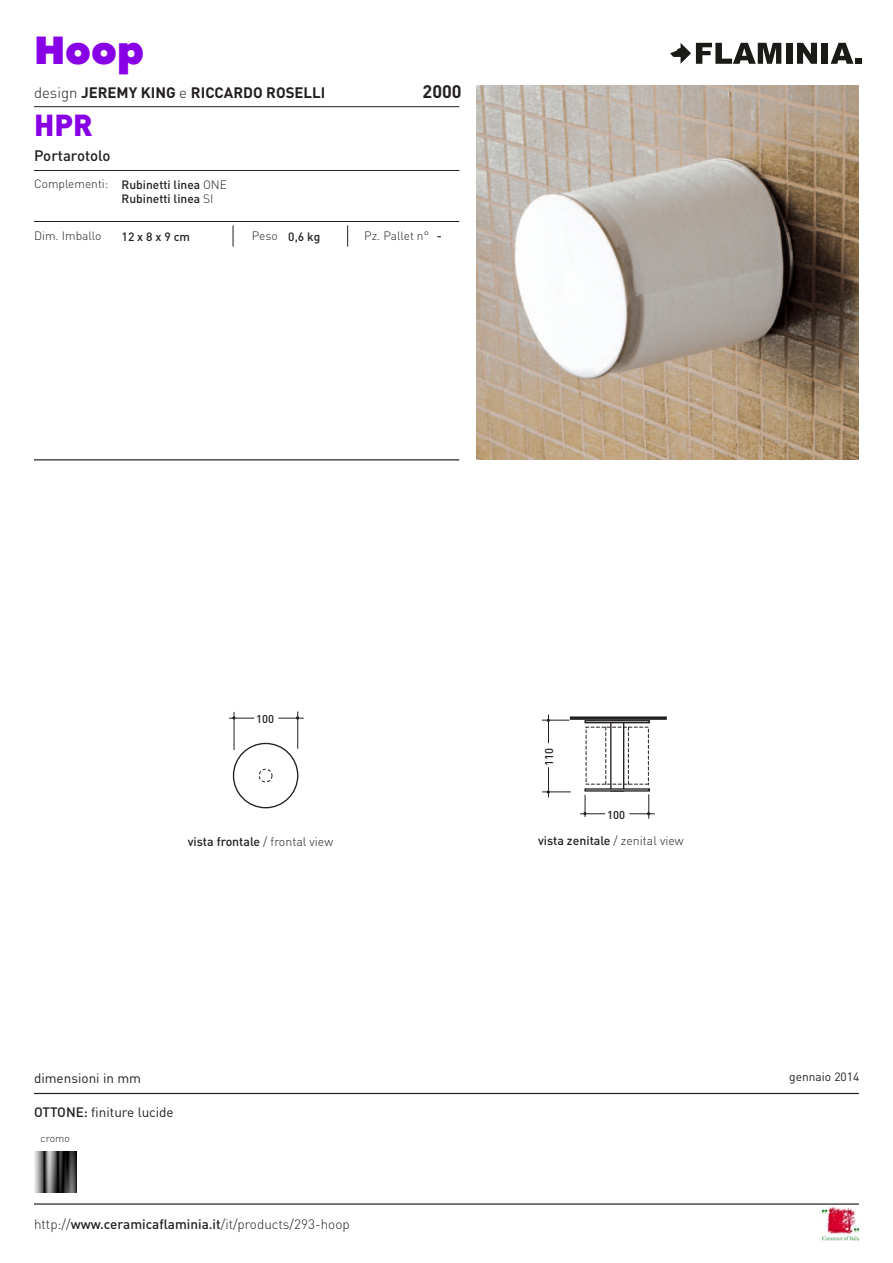
<style>
.page{position:relative;width:893px;height:1263px;background:#fff}
.page>*{position:absolute;margin:0;border:0;box-sizing:border-box;transform-origin:0 0}
.t1{font:800 39px "Avenir Next LT Pro";color:#8800e6}
.t2{font:900 30px "DIN";color:#8800e6}
.t3{font:700 18px "DIN";color:#231f20}
.t4{font:700 15px "DIN";color:#231f20}
.t5{font:500 15px "DIN";color:#231f20}
.t6{font:300 13.5px "DIN";color:#231f20}
.t7{font:13.5px "DIN";color:#231f20}
.t8{font:500 12.3px "DIN";color:#231f20}
.t9{font:500 12px/14.4px "DIN";color:#231f20}
.t10{font:300 12px "DIN";color:#231f20}
.t11{font:12px "DIN";color:#231f20}
.t12{font:500 11.25px "DIN";color:#231f20}
.t13{font:300 10.5px "DIN";color:#231f20}
.s1{font-weight:300}
.s2{font-weight:500}
</style>
<div class="page">
<hr style="left:34px;top:1203px;width:825px;height:2px;background:#231f20">
<img style="left:822px;top:1208px;width:37px;height:32px">
<svg style="left:670px;top:43px;width:111px;height:21px"></svg>
<div style="left:786px;top:43px;width:6px;height:21px;background:#1a1a17"></div>
<svg style="left:797px;top:43px;width:20px;height:21px"></svg>
<div style="left:822px;top:43px;width:6px;height:21px;background:#1a1a17"></div>
<svg style="left:831px;top:43px;width:30px;height:21px"></svg>
<hr style="left:34px;top:459px;width:425px;height:1px;background:#231f20">
<hr style="left:34px;top:106px;width:425px;height:1px;background:#231f20">
<hr style="left:34px;top:170px;width:425px;height:1px;background:#231f20">
<img style="left:476px;top:85px;width:383px;height:374px">
<hr style="left:34px;top:221px;width:425px;height:1px;background:#231f20">
<svg style="left:233px;top:225px;width:1px;height:22px"></svg>
<svg style="left:347px;top:225px;width:1px;height:22px"></svg>
<img style="left:35px;top:1151px;width:42px;height:42px">
<hr style="left:34px;top:1093px;width:825px;height:1px;background:#231f20">
<hr style="left:297px;top:711px;width:1px;height:37px;background:#231f20">
<hr style="left:234px;top:712px;width:1px;height:38px;background:#231f20">
<svg style="left:655px;top:716px;width:12px;height:4px"></svg>
<svg style="left:229px;top:714px;width:426px;height:105px"></svg>
<h1 class="t1" style="left:34px;top:26px;width:112px">Hoop</h1>
<p class="t4" style="left:34px;top:82px;width:293px"><span class="s1">design</span> JEREMY KING <span class="s1">e</span> RICCARDO ROSELLI</p>
<h3 class="t3" style="left:423px;top:79px;width:41px">2000</h3>
<h2 class="t2" style="left:34px;top:105px;width:60px">HPR</h2>
<p class="t5" style="left:34px;top:146px;width:78px">Portarotolo</p>
<p class="t10" style="left:34px;top:177px;width:76px">Complementi:</p>
<p class="t9" style="left:122px;top:177px;width:107px">Rubinetti linea <span class="s1">One<br></span>Rubinetti linea <span class="s1">SI</span></p>
<p class="t10" style="left:34px;top:229px;width:69px">Dim. Imballo</p>
<p class="t9" style="left:122px;top:229px;width:70px">12 x 8 x 9 cm</p>
<p class="t9" style="left:252px;top:229px;width:70px"><span class="s1">Peso</span> 0,6 kg</p>
<p class="t10" style="left:364px;top:229px;width:79px">Pz. Pallet n° <span class="s2">-</span></p>
<p class="t12" style="left:256px;top:712px;width:19px">100</p>
<p class="t12" style="left:542px;top:766px;width:19px;rotate:-90deg">110</p>
<p class="t12" style="left:607px;top:808px;width:19px">100</p>
<p class="t8" style="left:188px;top:833px;width:147px">vista frontale <span class="s1">/ frontal view</span></p>
<p class="t8" style="left:538px;top:833px;width:147px">vista zenitale <span class="s1">/ zenital view</span></p>
<p class="t7" style="left:34px;top:1069px;width:109px">dimensioni in mm</p>
<p class="t11" style="left:789px;top:1069px;width:72px">gennaio 2014</p>
<p class="t7" style="left:34px;top:1103px;width:141px"><span class="s2">Ottone:</span> finiture lucide</p>
<p class="t13" style="left:41px;top:1132px;width:31px">cromo</p>
<p class="t6" style="left:34px;top:1216px;width:317px">http://<span class="s2">www.ceramicaflaminia.it</span>/it/products/293-hoop</p>
</div>
